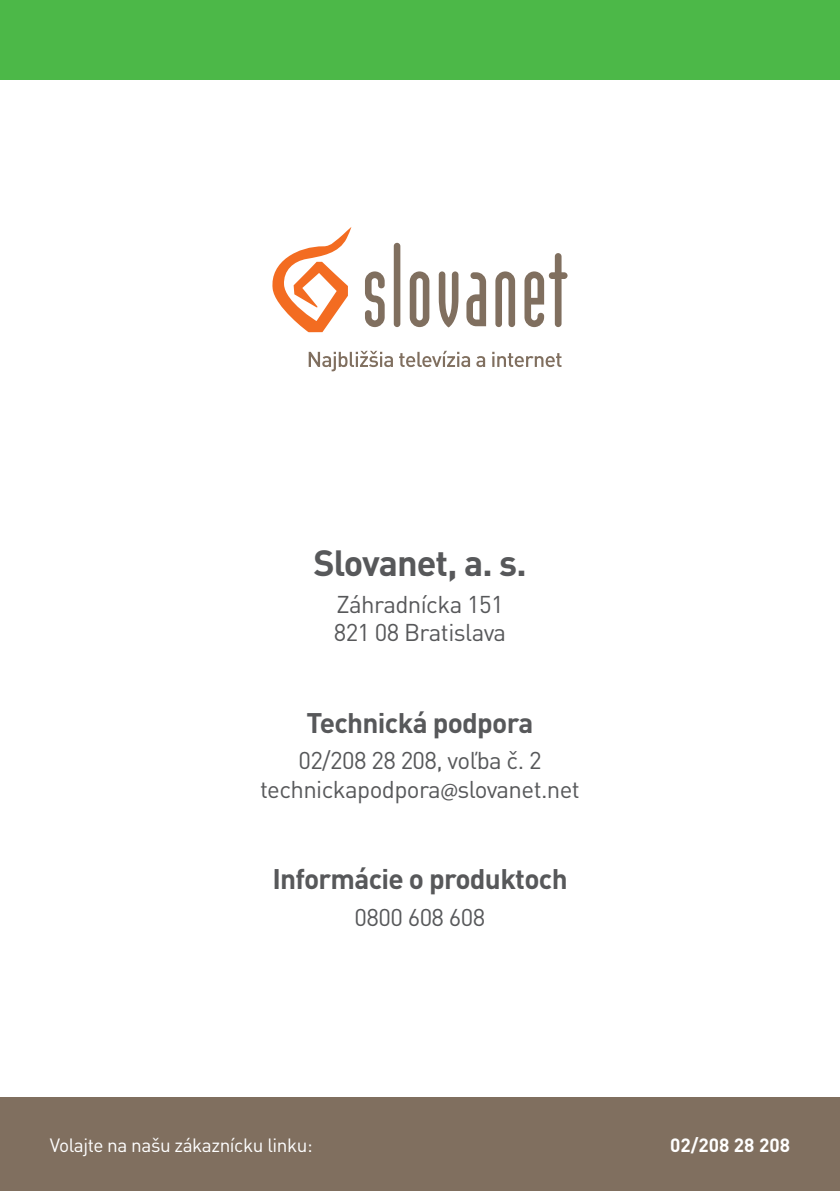
<style>
.page{position:relative;width:840px;height:1191px;background:#fff}
.page>*{position:absolute;margin:0;border:0;box-sizing:border-box;transform-origin:0 0}
.t1{font:700 36px "DIN Pro";letter-spacing:-.025em;color:#57585a}
.t2{font:700 28px "DIN Pro";letter-spacing:-.025em;color:#57585a}
.t3{font:24px "DIN Pro";letter-spacing:-.025em;color:#57585a}
.t4{font:19px "DIN Pro";letter-spacing:-.025em;color:#fff}
.t5{font:700 19px "DIN Pro";color:#fff}
.s1{font-family:"Myriad Pro"}
</style>
<div class="page">
<div style="left:0;top:1098px;width:839px;height:93px;background:#806f5f"></div>
<div style="left:0;top:0;width:839px;height:79px;background:#4cb848"></div>
<svg style="left:308px;top:351px;width:253px;height:20px"></svg>
<svg style="left:365px;top:243px;width:202px;height:84px"></svg>
<svg style="left:272px;top:227px;width:79px;height:105px"></svg>
<p class="t1" style="left:313px;top:538px;width:215px">Slovanet, a. s.</p>
<p class="t3" style="left:336px;top:587px;width:168px">Záhradnícka 151</p>
<p class="t3" style="left:333px;top:616px;width:174px">821 08 Bratislava</p>
<p class="t2" style="left:306px;top:703px;width:228px">Technická podpora</p>
<p class="t3" style="left:298px;top:744px;width:244px">02/208 28 208, voľba č. 2</p>
<p class="t3" style="left:260px;top:773px;width:321px">technickapodpora<span class="s1">@</span>slovanet.net</p>
<p class="t2" style="left:272px;top:860px;width:296px">Informácie o produktoch</p>
<p class="t3" style="left:354px;top:901px;width:132px">0800 608 608</p>
<p class="t4" style="left:50px;top:1132px;width:264px">Volajte na našu zákaznícku linku:</p>
<p class="t5" style="left:670px;top:1132px;width:121px">02/208 28 208</p>
</div>
